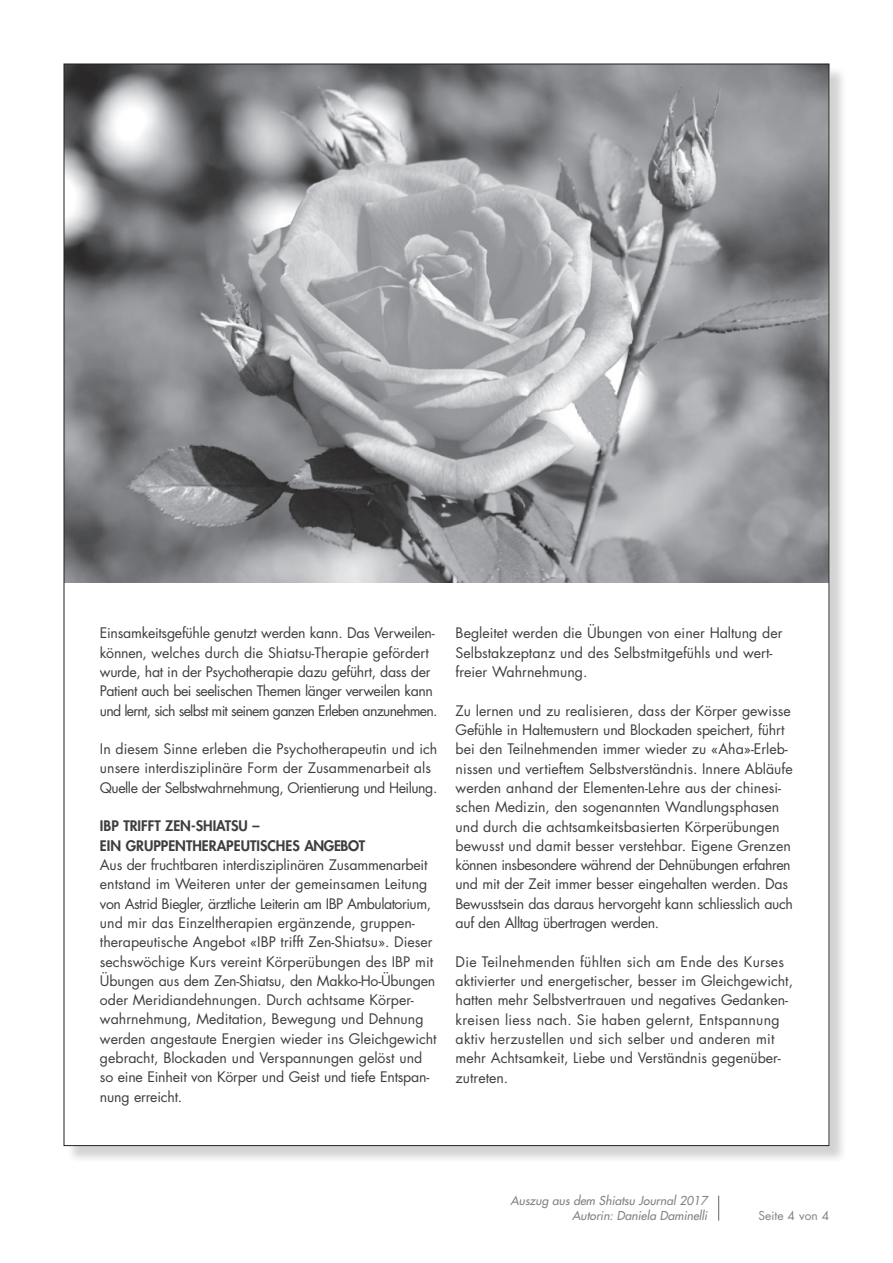
<style>
.page{position:relative;width:893px;height:1263px;background:#fff}
.page>*{position:absolute;margin:0;border:0;box-sizing:border-box;transform-origin:0 0}
.t1{font:14.1px/19.4px "Futura";color:#3e3e3f}
.t2{font:14.1px/19.4px "Futura";letter-spacing:-.025em;color:#3e3e3f}
.gs_rechts{font:italic 500 12px "Futura Std";color:#808285}
.t3{font:12px "Futura Std";color:#808285}
.s1{font-weight:800}
</style>
<div class="page">
<svg style="left:718px;top:1196px;width:1px;height:24px"></svg>
<div style="left:66px;top:66px;width:781px;height:1097px;background:#231f20;opacity:.2"></div>
<div style="left:64px;top:64px;width:765px;height:1081px;background:#fff"></div>
<img style="left:66px;top:66px;width:761px;height:516px">
<svg style="left:840px;top:1158px;width:5px;height:5px"></svg>
<p class="t2" style="left:100px;top:623px;width:339px">Einsamkeitsgefühle genutzt werden kann. Das Verweilen&shy;können, welches durch die Shiatsu-Therapie gefördert wurde, hat in der Psychotherapie dazu geführt, dass der Patient auch bei seelischen Themen länger verweilen kann und lernt, sich selbst mit seinem ganzen Erleben anzunehmen.</p>
<p class="t1" style="left:100px;top:739px;width:339px">In diesem Sinne erleben die Psychotherapeutin und ich unsere interdisziplinäre Form der Zusammenarbeit als<br>Quelle der Selbstwahrnehmung, Orientierung und Heilung.</p>
<p class="t1" style="left:100px;top:816px;width:338px"><span class="s1">IBP TRIFFT ZEN-SHIATSU –<br>EIN GRUPPENTHERAPEUTISCHES ANGEBOT<br></span>Aus der fruchtbaren interdisziplinären Zusammenarbeit entstand im Weiteren unter der gemeinsamen Leitung von Astrid Biegler, ärztliche Leiterin am IBP Ambulatorium, und mir das Einzeltherapien ergänzende, gruppen&shy;therapeutische Angebot «IBP trifft Zen-Shiatsu». Dieser sechswöchige Kurs vereint Körperübungen des IBP mit Übungen aus dem Zen-Shiatsu, den Makko-Ho-Übungen oder Meridiandehnungen. Durch achtsame Körper&shy;wahrnehmung, Meditation, Bewegung und Dehnung werden angestaute Energien wieder ins Gleichgewicht gebracht, Blockaden und Verspannungen gelöst und so eine Einheit von Körper und Geist und tiefe Entspan&shy;nung erreicht.</p>
<p class="t1" style="left:456px;top:623px;width:328px">Begleitet werden die Übungen von einer Haltung der<br>Selbstakzeptanz und des Selbstmitgefühls und wert&shy;freier Wahrnehmung.</p>
<p class="t1" style="left:456px;top:701px;width:339px">Zu lernen und zu realisieren, dass der Körper gewisse Gefühle in Haltemustern und Blockaden speichert, führt bei den Teilnehmenden immer wieder zu «Aha»-Erleb&shy;nissen und vertieftem Selbstverständnis. Innere Abläufe werden anhand der Elementen-Lehre aus der chinesi&shy;schen Medizin, den sogenannten Wandlungsphasen und durch die achtsamkeitsbasierten Körperübungen bewusst und damit besser verstehbar. Eigene Grenzen können insbesondere während der Dehnübungen erfahren und mit der Zeit immer besser eingehalten werden. Das Bewusstsein das daraus hervorgeht kann schliesslich auch auf den Alltag übertragen werden.</p>
<p class="t1" style="left:456px;top:951px;width:339px">Die Teilnehmenden fühlten sich am Ende des Kurses aktivierter und energetischer, besser im Gleichgewicht, hatten mehr Selbstvertrauen und negatives Gedanken&shy;kreisen liess nach. Sie haben gelernt, Entspannung aktiv herzustellen und sich selber und anderen mit mehr Achtsamkeit, Liebe und Verständnis gegenüber&shy;zutreten.</p>
<p class="gs_rechts" style="left:510px;top:1193px;width:198px">Auszug aus dem Shiatsu Journal 2017</p>
<p class="gs_rechts" style="left:572px;top:1208px;width:137px">Autorin: Daniela Daminelli</p>
<p class="t3" style="left:758px;top:1208px;width:72px">Seite 4 von 4</p>
</div>
